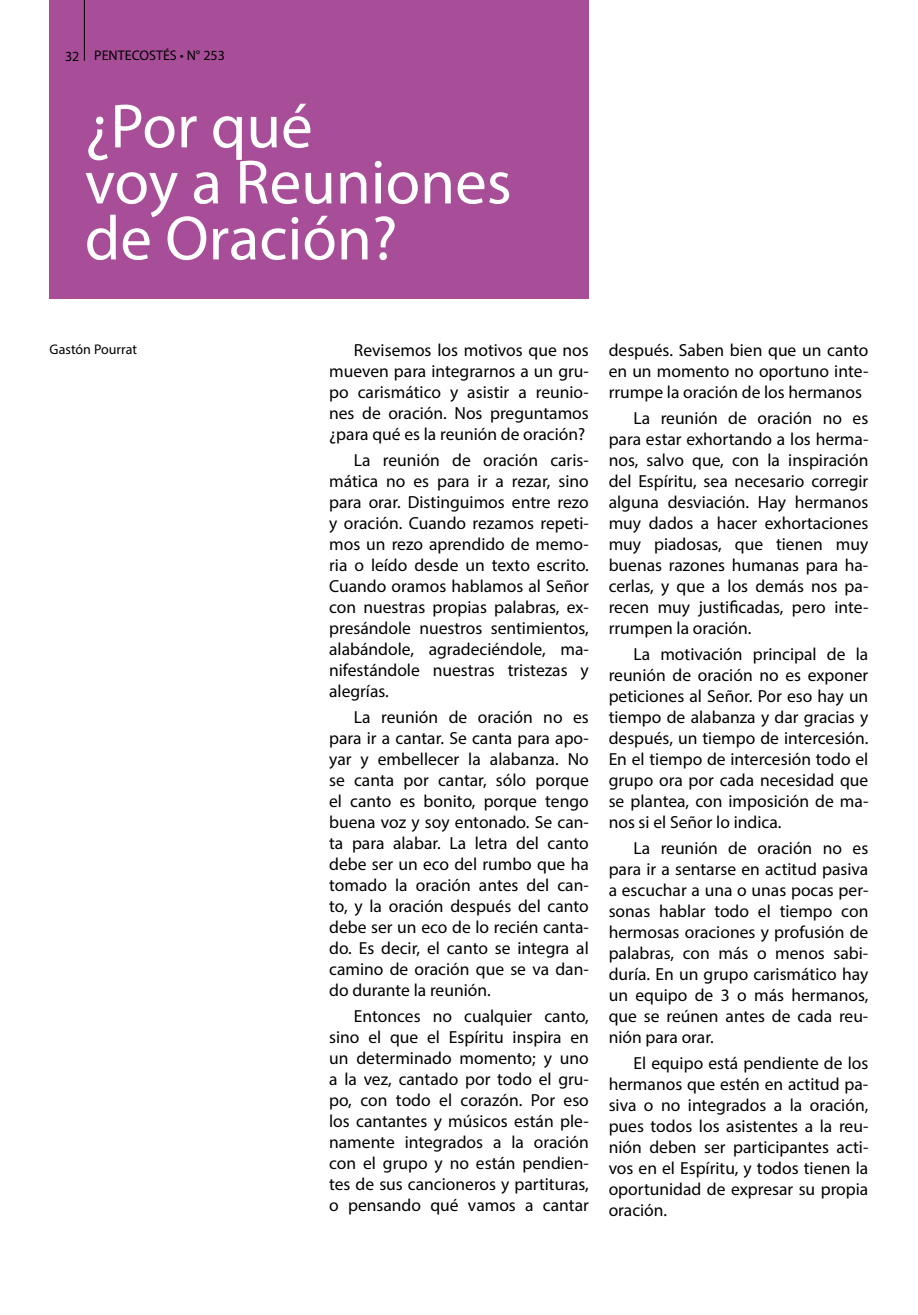
<style>
.page{position:relative;width:918px;height:1315px;background:#fff}
.page>*{position:absolute;margin:0;border:0;box-sizing:border-box;transform-origin:0 0}
.t1{font:63px/56px "Myriad Pro";color:#fff}
.t2{font:17.5px/21px "Myriad Pro";color:#000;text-align:justify}
.t3{font:14px "Myriad Pro";color:#000}
</style>
<div class="page">
<div style="left:50px;top:0;width:539px;height:298px;background:#a84d97"></div>
<hr style="left:84px;top:0;width:1px;height:61px;background:#000">
<p class="t3" style="left:65px;top:47px;width:161px">32 PENTECOSTÉS • N° 253</p>
<h1 class="t1" style="left:85px;top:97px;width:428px">¿Por qué<br>voy a Reuniones de Oración?</h1>
<p class="t3" style="left:50px;top:340px;width:89px">Gastón Pourrat</p>
<p class="t2" style="left:609px;top:339px;width:261px">después. Saben bien que un canto en un momento no oportuno inte&shy;rrumpe la oración de los hermanos</p>
<p class="t2" style="left:609px;top:407px;width:261px;text-indent:25px">La reunión de oración no es para estar exhortando a los herma&shy;nos, salvo que, con la inspiración del Espíritu, sea necesario corregir alguna desviación. Hay hermanos muy dados a hacer exhortaciones muy piadosas, que tienen muy buenas razones humanas para ha&shy;cerlas, y que a los demás nos pa&shy;recen muy justificadas, pero inte&shy;rrumpen la oración.</p>
<p class="t2" style="left:609px;top:643px;width:261px;text-indent:25px">La motivación principal de la reunión de oración no es exponer peticiones al Señor. Por eso hay un tiempo de alabanza y dar gracias y después, un tiempo de intercesión.<br>En el tiempo de intercesión todo el grupo ora por cada necesidad que se plantea, con imposición de ma&shy;nos si el Señor lo indica.</p>
<p class="t2" style="left:609px;top:837px;width:261px;text-indent:25px">La reunión de oración no es para ir a sentarse en actitud pasiva a escuchar a una o unas pocas per&shy;sonas hablar todo el tiempo con hermosas oraciones y profusión de palabras, con más o menos sabi&shy;duría. En un grupo carismático hay un equipo de 3 o más hermanos, que se reúnen antes de cada reu&shy;nión para orar.</p>
<p class="t2" style="left:609px;top:1052px;width:261px;text-indent:25px">El equipo está pendiente de los hermanos que estén en actitud pa&shy;siva o no integrados a la oración, pues todos los asistentes a la reu&shy;nión deben ser participantes acti&shy;vos en el Espíritu, y todos tienen la oportunidad de expresar su propia oración.</p>
<p class="t2" style="left:329px;top:339px;width:261px;text-indent:25px">Revisemos los motivos que nos mueven para integrarnos a un gru&shy;po carismático y asistir a reunio&shy;nes de oración. Nos preguntamos ¿para qué es la reunión de oración?</p>
<p class="t2" style="left:329px;top:449px;width:261px;text-indent:25px">La reunión de oración caris&shy;mática no es para ir a rezar, sino para orar. Distinguimos entre rezo y oración. Cuando rezamos repeti&shy;mos un rezo aprendido de memo&shy;ria o leído desde un texto escrito.<br>Cuando oramos hablamos al Señor con nuestras propias palabras, ex&shy;presándole nuestros sentimientos, alabándole, agradeciéndole, ma&shy;nifestándole nuestras tristezas y alegrías.</p>
<p class="t2" style="left:329px;top:706px;width:261px;text-indent:25px">La reunión de oración no es para ir a cantar. Se canta para apo&shy;yar y embellecer la alabanza. No se canta por cantar, sólo porque el canto es bonito, porque tengo buena voz y soy entonado. Se can&shy;ta para alabar. La letra del canto debe ser un eco del rumbo que ha tomado la oración antes del can&shy;to, y la oración después del canto debe ser un eco de lo recién canta&shy;do. Es decir, el canto se integra al camino de oración que se va dan&shy;do durante la reunión.</p>
<p class="t2" style="left:329px;top:1005px;width:261px;text-indent:25px">Entonces no cualquier canto, sino el que el Espíritu inspira en un determinado momento; y uno a la vez, cantado por todo el gru&shy;po, con todo el corazón. Por eso los cantantes y músicos están ple&shy;namente integrados a la oración con el grupo y no están pendien&shy;tes de sus cancioneros y partituras, o pensando qué vamos a cantar</p>
</div>
